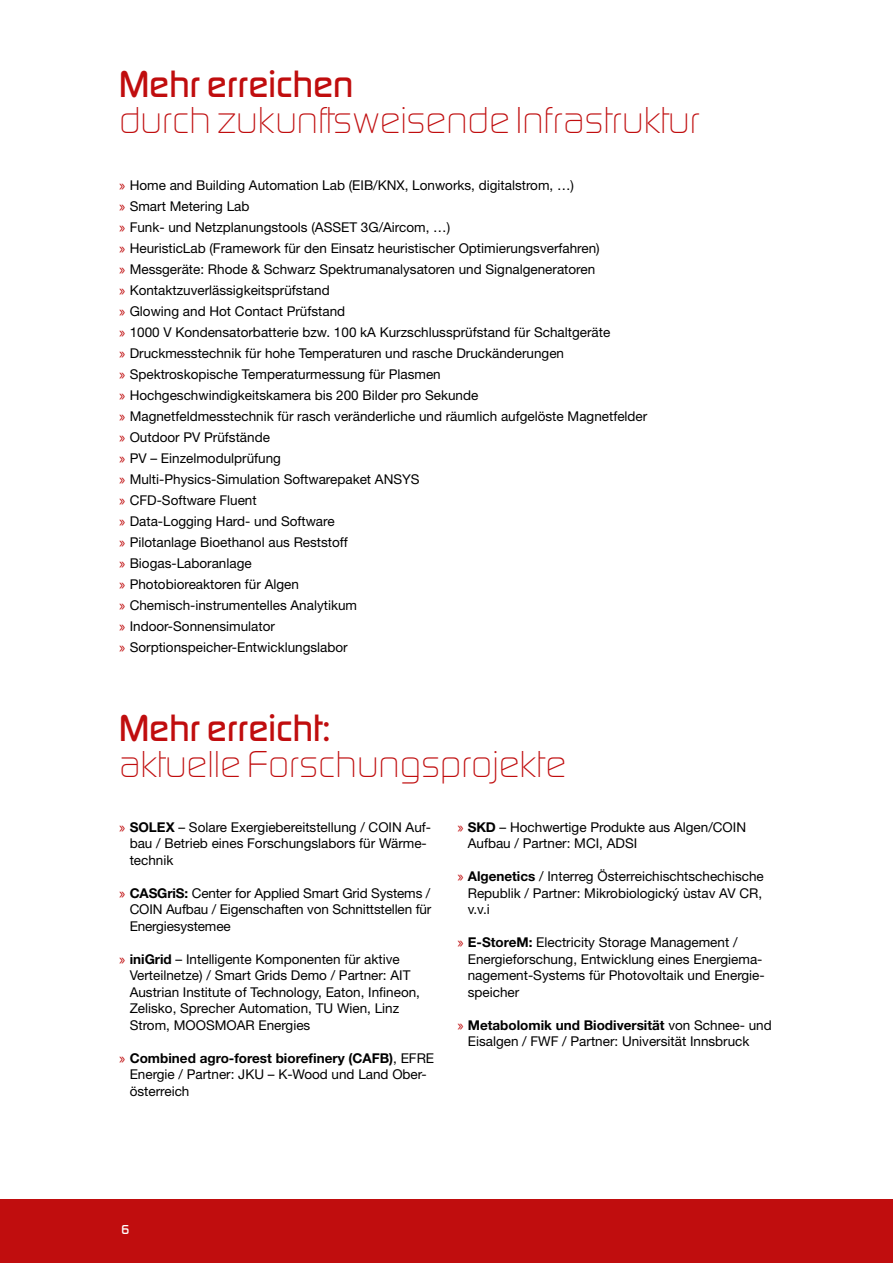
<style>
.page{position:relative;width:893px;height:1263px;background:#fff}
.page>*{position:absolute;margin:0;border:0;box-sizing:border-box;transform-origin:0 0}
.t1{font:300 39px "Digital Sans EF";color:#c00d0e}
.t2{font:500 39px "Digital Sans EF";letter-spacing:.005em;color:#c00d0e}
.t3{font:13.5px/21px "Helvetica Neue LT Std";color:#000}
.t4{font:500 13.5px "Digital Sans EF";color:#fff}
.s1{font-family:"Digital Sans EF";font-weight:500;color:#c00d0e}
.s2{font-weight:700}
</style>
<div class="page">
<div style="left:0;top:1199px;width:893px;height:64px;background:#c00d0e"></div>
<hr style="left:892px;top:214px;width:1px;height:931px;background:#e3e3e3">
<h1 class="t2" style="left:119px;top:61px;width:236px">Mehr erreichen</h1>
<h1 class="t1" style="left:119px;top:98px;width:581px">durch zukunftsweisende Infrastruktur</h1>
<p class="t3" style="left:119px;top:174px;width:530px"><span class="s1">»</span> Home and Building Automation Lab (EIB/KNX, Lonworks, digitalstrom, …)<br><span class="s1">»</span> Smart Metering Lab<br><span class="s1">»</span> Funk- und Netzplanungstools (ASSET 3G/Aircom, …)<br><span class="s1">»</span> HeuristicLab (Framework für den Einsatz heuristischer Optimierungsverfahren)<br><span class="s1">»</span> Messgeräte: Rhode &amp; Schwarz Spektrumanalysatoren und Signalgeneratoren<br><span class="s1">»</span> Kontaktzuverlässigkeitsprüfstand<br><span class="s1">»</span> Glowing and Hot Contact Prüfstand<br><span class="s1">»</span> 1000 V Kondensatorbatterie bzw. 100 kA Kurzschlussprüfstand für Schaltgeräte<br><span class="s1">»</span> Druckmesstechnik für hohe Temperaturen und rasche Druckänderungen<br><span class="s1">»</span> Spektroskopische Temperaturmessung für Plasmen<br><span class="s1">»</span> Hochgeschwindigkeitskamera bis 200 Bilder pro Sekunde<br><span class="s1">»</span> Magnetfeldmesstechnik für rasch veränderliche und räumlich aufgelöste Magnetfelder <span class="s1">»</span> Outdoor PV Prüfstände<br><span class="s1">»</span> PV – Einzelmodulprüfung<br><span class="s1">»</span> Multi-Physics-Simulation Softwarepaket ANSYS<br><span class="s1">»</span> CFD-Software Fluent<br><span class="s1">»</span> Data-Logging Hard- und Software<br><span class="s1">»</span> Pilotanlage Bioethanol aus Reststoff<br><span class="s1">»</span> Biogas-Laboranlage<br><span class="s1">»</span> Photobioreaktoren für Algen<br><span class="s1">»</span> Chemisch-instrumentelles Analytikum<br><span class="s1">»</span> Indoor-Sonnensimulator<br><span class="s1">»</span> Sorptionspeicher-Entwicklungslabor</p>
<h1 class="t2" style="left:119px;top:705px;width:213px">Mehr erreicht:</h1>
<h1 class="t1" style="left:119px;top:742px;width:448px">aktuelle Forschungsprojekte</h1>
<p class="t3" style="left:130px;top:818px;width:303px;line-height:16.5px;text-indent:-10px"><span class="s1">»</span> <span class="s2">SOLEX</span> – Solare Exergiebereitstellung / COIN Auf&shy;bau / Betrieb eines Forschungslabors für Wärme&shy;technik</p>
<p class="t3" style="left:130px;top:884px;width:303px;line-height:16.5px;text-align:justify;text-indent:-10px"><span class="s1">»</span> <span class="s2">CASGriS:</span> Center for Applied Smart Grid Systems / COIN Aufbau / Eigenschaften von Schnittstellen für Energiesystemee</p>
<p class="t3" style="left:130px;top:950px;width:292px;line-height:16.5px;text-indent:-10px"><span class="s1">»</span> <span class="s2">iniGrid</span> – Intelligente Komponenten für aktive Verteilnetze) / Smart Grids Demo / Partner: AIT Austrian Institute of Technology, Eaton, Infineon, Zelisko, Sprecher Automation, TU Wien, Linz Strom, MOOSMOAR Energies</p>
<p class="t3" style="left:130px;top:1049px;width:306px;line-height:16.5px;text-indent:-10px"><span class="s1">»</span> <span class="s2">Combined agro-forest biorefinery (CAFB)</span>, EFRE<br>Energie / Partner: JKU – K-Wood und Land Ober&shy;österreich</p>
<p class="t3" style="left:468px;top:818px;width:280px;line-height:16.5px;text-indent:-10px"><span class="s1">»</span> <span class="s2">SKD</span> – Hochwertige Produkte aus Algen/COIN<br>Aufbau / Partner: MCI, ADSI</p>
<p class="t3" style="left:468px;top:868px;width:297px;line-height:16.5px;text-align:justify;text-indent:-10px"><span class="s1">»</span> <span class="s2">Algenetics</span> / Interreg Österreichischtschechische Republik / Partner: Mikrobiologický ùstav AV CR, v.v.i</p>
<p class="t3" style="left:468px;top:934px;width:298px;line-height:16.5px;text-indent:-10px"><span class="s1">»</span> <span class="s2">E-StoreM:</span> Electricity Storage Management / Energieforschung, Entwicklung eines Energiema&shy;nagement-Systems für Photovoltaik und Energie&shy;speicher</p>
<p class="t3" style="left:468px;top:1016px;width:305px;line-height:16.5px;text-indent:-10px"><span class="s1">»</span> <span class="s2">Metabolomik und Biodiversität</span> von Schnee- und<br>Eisalgen / FWF / Partner: Universität Innsbruck</p>
<p class="t4" style="left:122px;top:1221px;width:9px">6</p>
</div>
